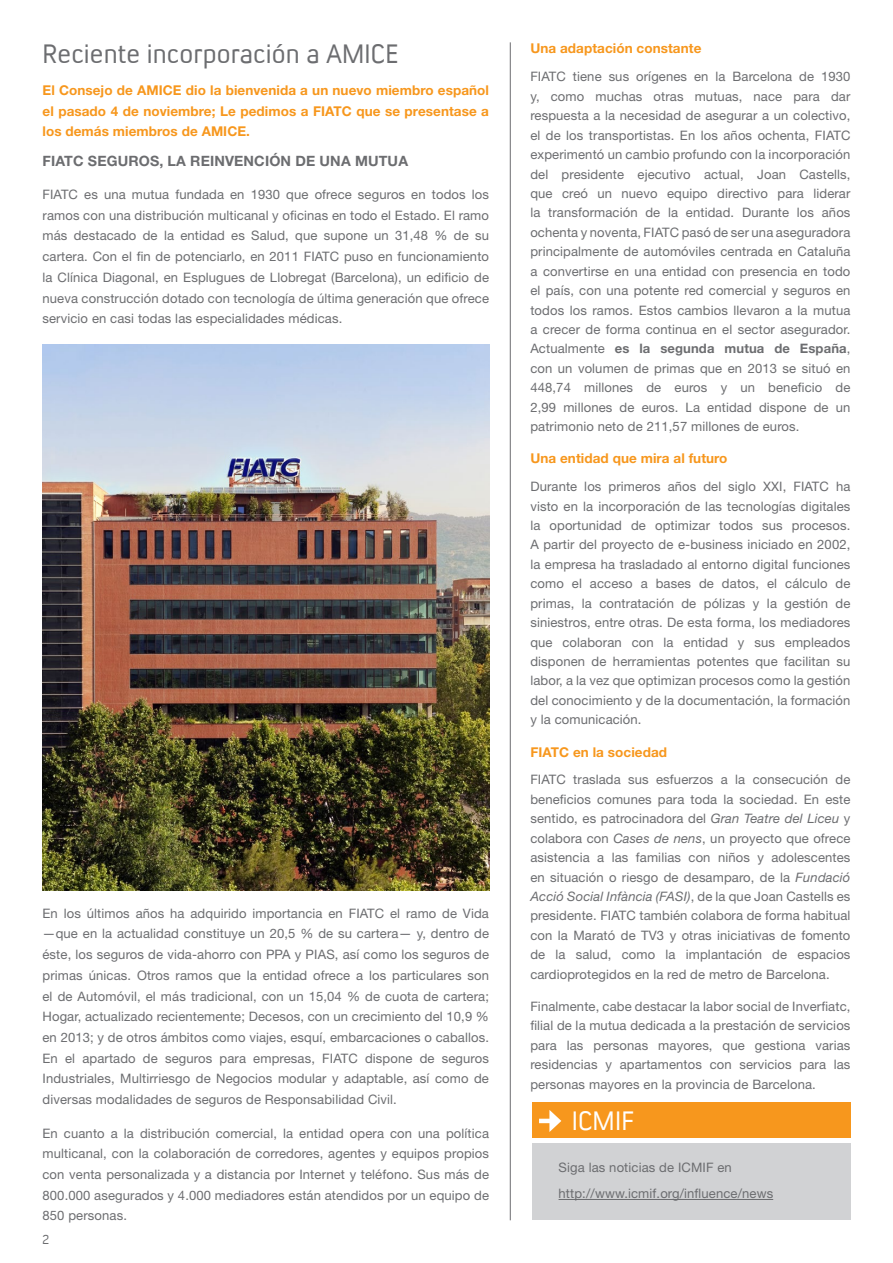
<style>
.page{position:relative;width:893px;height:1263px;background:#fff}
.page>*{position:absolute;margin:0;border:0;box-sizing:border-box;transform-origin:0 0}
.Amice_TITEL{font:27px "Convection";letter-spacing:.005em;color:#6c6d70}
.Amice_TITEL-2{font:27px "Convection";letter-spacing:.005em;color:#fff}
.Amice_body_copy{font:700 14.25px "Helvetica Neue LT Std";letter-spacing:.01em;color:#6c6d70}
.Amice_ORANGE{font:700 13.5px/20.7px "Helvetica Neue LT Std";letter-spacing:.005em;color:#f7971d;text-align:justify}
.Amice_body_copy-2{font:13.05px/19.5px "Helvetica Neue LT Std";letter-spacing:.01em;color:#6c6d70;text-align:justify}
.Amice_body_copy-3{font:13.05px "Convection";color:#6c6d70}
.s1{font-weight:700}
.s2{font-style:italic}
</style>
<div class="page">
<hr style="left:510px;top:42px;width:1px;height:1178px;background:#6c6d70">
<div style="left:531px;top:1143px;width:319px;height:77px;background:#d1d2d4"></div>
<div style="left:531px;top:1102px;width:319px;height:36px;background:#f7971d"></div>
<hr style="left:539px;top:1119px;width:15px;height:4px;background:#fff">
<svg style="left:549px;top:1110px;width:12px;height:22px"></svg>
<img style="left:43px;top:345px;width:446px;height:545px">
<hr style="left:559px;top:1199px;width:214px;height:1px;background:#6c6d70">
<p class="Amice_TITEL" style="left:43px;top:36px;width:357px">Reciente incorporación a AMICE</p>
<p class="Amice_ORANGE" style="left:43px;top:80px;width:448px">El Consejo de AMICE dio la bienvenida a un nuevo miembro español el pasado 4 de noviembre; Le pedimos a FIATC que se presentase a los demás miembros de AMICE.</p>
<p class="Amice_body_copy" style="left:43px;top:152px;width:367px">FIATC SEGUROS, LA REINVENCIÓN DE UNA MUTUA</p>
<p class="Amice_body_copy-2" style="left:43px;top:184px;width:448px;line-height:20.7px">FIATC es una mutua fundada en 1930 que ofrece seguros en todos los ramos con una distribución multicanal y oficinas en todo el Estado. El ramo más destacado de la entidad es Salud, que supone un 31,48 % de su cartera. Con el fin de potenciarlo, en 2011 FIATC puso en funcionamiento la Clínica Diagonal, en Esplugues de Llobregat (Barcelona), un edificio de nueva construcción dotado con tecnología de última generación que ofrece servicio en casi todas las especialidades médicas.</p>
<p class="Amice_body_copy-2" style="left:43px;top:902px;width:448px;line-height:20.7px">En los últimos años ha adquirido importancia en FIATC el ramo de Vida —que en la actualidad constituye un 20,5 % de su cartera— y, dentro de éste, los seguros de vida-ahorro con PPA y PIAS, así como los seguros de primas únicas. Otros ramos que la entidad ofrece a los particulares son el de Automóvil, el más tradicional, con un 15,04 % de cuota de cartera; Hogar, actualizado recientemente; Decesos, con un crecimiento del 10,9 % en 2013; y de otros ámbitos como viajes, esquí, embarcaciones o caballos.<br>En el apartado de seguros para empresas, FIATC dispone de seguros Industriales, Multirriesgo de Negocios modular y adaptable, así como de diversas modalidades de seguros de Responsabilidad Civil.</p>
<p class="Amice_body_copy-2" style="left:43px;top:1122px;width:448px;line-height:20.7px">En cuanto a la distribución comercial, la entidad opera con una política multicanal, con la colaboración de corredores, agentes y equipos propios con venta personalizada y a distancia por Internet y teléfono. Sus más de 800.000 asegurados y 4.000 mediadores están atendidos por un equipo de 850 personas.</p>
<p class="Amice_body_copy-3" style="left:43px;top:1231px;width:8px">2</p>
<p class="Amice_ORANGE" style="left:530px;top:38px;width:173px">Una adaptación constante</p>
<p class="Amice_body_copy-2" style="left:530px;top:67px;width:322px">FIATC tiene sus orígenes en la Barcelona de 1930 y, como muchas otras mutuas, nace para dar respuesta a la necesidad de asegurar a un colectivo, el de los transportistas. En los años ochenta, FIATC experimentó un cambio profundo con la incorporación del presidente ejecutivo actual, Joan Castells, que creó un nuevo equipo directivo para liderar la transformación de la entidad. Durante los años ochenta y noventa, FIATC pasó de ser una aseguradora principalmente de automóviles centrada en Cataluña a convertirse en una entidad con presencia en todo el país, con una potente red comercial y seguros en todos los ramos. Estos cambios llevaron a la mutua a crecer de forma continua en el sector asegurador.<br>Actualmente <span class="s1">es la segunda mutua de España</span>, con un volumen de primas que en 2013 se situó en 448,74 millones de euros y un beneficio de 2,99 millones de euros. La entidad dispone de un patrimonio neto de 211,57 millones de euros.</p>
<p class="Amice_ORANGE" style="left:530px;top:448px;width:199px">Una entidad que mira al futuro</p>
<p class="Amice_body_copy-2" style="left:530px;top:477px;width:322px">Durante los primeros años del siglo XXI, FIATC ha visto en la incorporación de las tecnologías digitales la oportunidad de optimizar todos sus procesos.<br>A partir del proyecto de e-business iniciado en 2002, la empresa ha trasladado al entorno digital funciones como el acceso a bases de datos, el cálculo de primas, la contratación de pólizas y la gestión de siniestros, entre otras. De esta forma, los mediadores que colaboran con la entidad y sus empleados disponen de herramientas potentes que facilitan su labor, a la vez que optimizan procesos como la gestión del conocimiento y de la documentación, la formación y la comunicación.</p>
<p class="Amice_ORANGE" style="left:530px;top:741px;width:138px">FIATC en la sociedad</p>
<p class="Amice_body_copy-2" style="left:530px;top:770px;width:322px">FIATC traslada sus esfuerzos a la consecución de beneficios comunes para toda la sociedad. En este sentido, es patrocinadora del <span class="s2">Gran Teatre del Liceu</span> y colabora con <span class="s2">Cases de nens</span>, un proyecto que ofrece asistencia a las familias con niños y adolescentes en situación o riesgo de desamparo, de la <span class="s2">Fundació Acció Social Infància (FASI)</span>, de la que Joan Castells es presidente. FIATC también colabora de forma habitual con la Marató de TV3 y otras iniciativas de fomento de la salud, como la implantación de espacios cardioprotegidos en la red de metro de Barcelona.</p>
<p class="Amice_body_copy-2" style="left:530px;top:996px;width:322px">Finalmente, cabe destacar la labor social de Inverfiatc, filial de la mutua dedicada a la prestación de servicios para las personas mayores, que gestiona varias residencias y apartamentos con servicios para las personas mayores en la provincia de Barcelona.</p>
<p class="Amice_TITEL-2" style="left:572px;top:1104px;width:64px">ICMIF</p>
<p class="Amice_body_copy-2" style="left:559px;top:1155px;width:216px;line-height:25.8px">Siga las noticias de ICMIF en http://www.icmif.org/influence/news</p>
</div>
